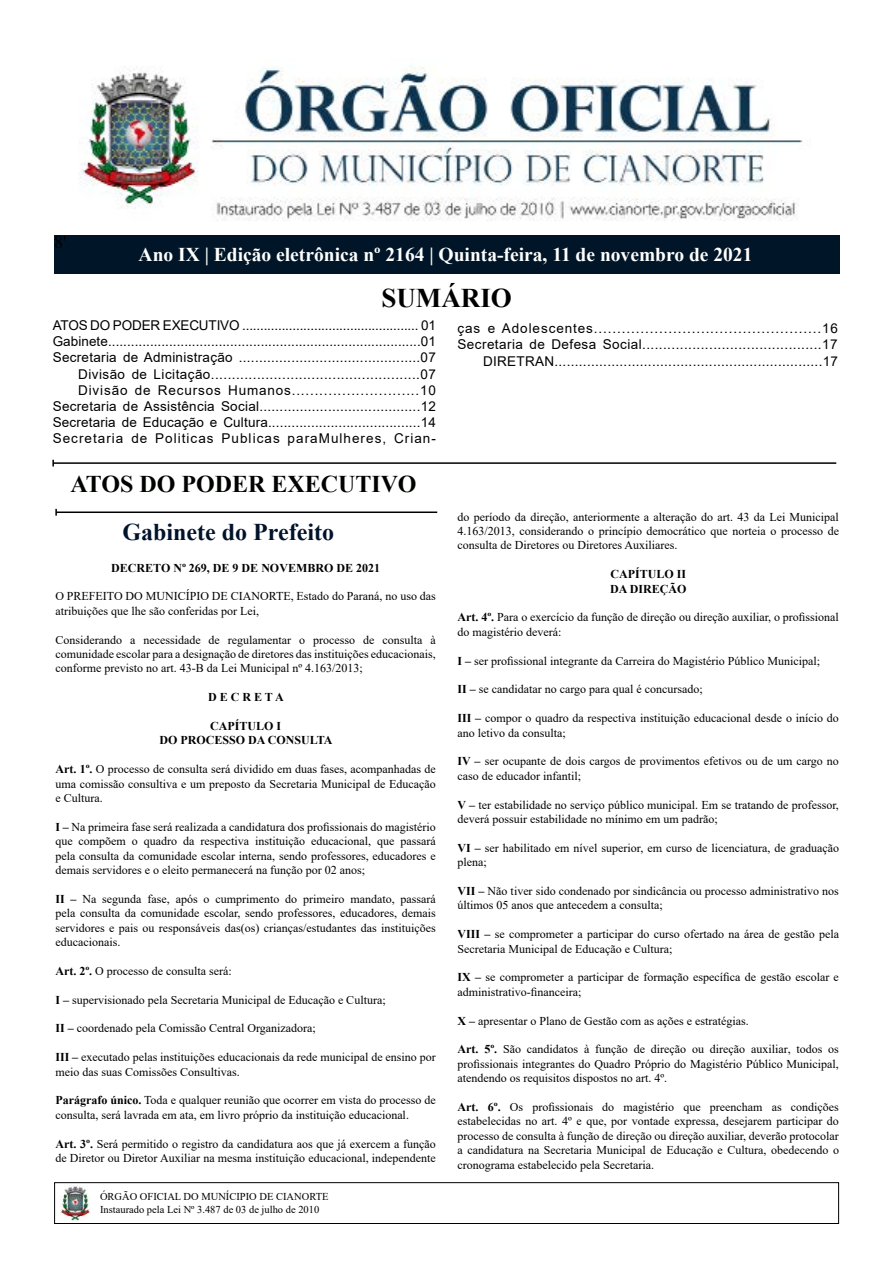
<style>
.page{position:relative;width:893px;height:1263px;background:#fff}
.page>*{position:absolute;margin:0;border:0;box-sizing:border-box;transform-origin:0 0}
.t1{font:700 27px "Times New Roman";color:#000}
.t2{font:700 24px "Times New Roman";color:#000300}
.t3{font:700 24px "Times New Roman";color:#00132b}
.t4{font:700 19.5px "Times New Roman";color:#fff}
.t5{font:18px "Times New Roman";color:#000}
.t6{font:13.5px/16.2px "Arial";letter-spacing:.03em;color:#000;text-align:right}
.t7{font:12px/14.4px "Times New Roman";color:#000}
.t8{font:700 12px/14.4px "Times New Roman";color:#000;text-align:center}
.t9{font:10.5px/12.6px "Times New Roman";color:#000}
.s1{font-weight:700}
</style>
<div class="page">
<div style="left:54px;top:1182px;width:785px;height:42px;border:1px solid #000"></div>
<img style="left:60px;top:1185px;width:30px;height:35px">
<img style="left:79px;top:66px;width:724px;height:155px">
<div style="left:54px;top:236px;width:785px;height:38px;background:#001628"></div>
<hr style="left:53px;top:462px;width:783px;height:2px;background:#000">
<hr style="left:56px;top:511px;width:381px;height:2px;background:#000">
<svg style="left:55px;top:509px;width:2px;height:7px"></svg>
<h3 class="t5" style="left:54px;top:229px;width:14px">8'</h3>
<h3 class="t4" style="left:139px;top:240px;width:615px">Ano IX | Edição eletrônica nº 2164 | Quinta-feira, 11 de novembro de 2021</h3>
<h1 class="t1" style="left:381px;top:278px;width:132px">SUMÁRIO</h1>
<p class="t6" style="left:53px;top:317px;width:385px">ATOS DO PODER EXECUTIVO ................................................. 01<br>Gabinete..................................................................................01<br>Secretaria de Administração .............................................07<br>Divisão de Licitação..................................................07<br>Divisão de Recursos Humanos............................10<br>Secretaria de Assistência Social........................................12<br>Secretaria de Educação e Cultura.......................................14<br>Secretaria de Politicas Publicas paraMulheres, Crian-</p>
<p class="t6" style="left:457px;top:320px;width:382px">ças e Adolescentes.................................................16<br>Secretaria de Defesa Social...........................................17<br>DIRETRAN..................................................................17</p>
<h2 class="t2" style="left:70px;top:467px;width:348px">ATOS DO PODER EXECUTIVO</h2>
<h2 class="t3" style="left:122px;top:515px;width:213px">Gabinete do Prefeito</h2>
<p class="t8" style="left:111px;top:560px;width:270px">DECRETO Nº 269, DE 9 DE NOVEMBRO DE 2021</p>
<p class="t7" style="left:55px;top:589px;width:382px">O PREFEITO DO MUNICÍPIO DE CIANORTE, Estado do Paraná, no uso das atribuições que lhe são conferidas por Lei,</p>
<p class="t7" style="left:55px;top:632px;width:382px;text-align:justify">Considerando a necessidade de regulamentar o processo de consulta à comunidade escolar para a designação de diretores das instituições educacionais, conforme previsto no art. 43-B da Lei Municipal nº 4.163/2013;</p>
<p class="t8" style="left:208px;top:690px;width:77px">D E C R E T A</p>
<p class="t8" style="left:159px;top:718px;width:175px">CAPÍTULO I<br>DO PROCESSO DA CONSULTA</p>
<p class="t7" style="left:55px;top:762px;width:382px;text-align:justify"><span class="s1">Art. 1º.</span> O processo de consulta será dividido em duas fases, acompanhadas de uma comissão consultiva e um preposto da Secretaria Municipal de Educação e Cultura.</p>
<p class="t7" style="left:55px;top:819px;width:382px;text-align:justify"><span class="s1">I –</span> Na primeira fase será realizada a candidatura dos profissionais do magistério que compõem o quadro da respectiva instituição educacional, que passará pela consulta da comunidade escolar interna, sendo professores, educadores e demais servidores e o eleito permanecerá na função por 02 anos;</p>
<p class="t7" style="left:55px;top:891px;width:382px;text-align:justify"><span class="s1">II –</span> Na segunda fase, após o cumprimento do primeiro mandato, passará pela consulta da comunidade escolar, sendo professores, educadores, demais servidores e pais ou responsáveis das(os) crianças/estudantes das instituições educacionais.</p>
<p class="t7" style="left:55px;top:963px;width:178px"><span class="s1">Art. 2º.</span> O processo de consulta será:</p>
<p class="t7" style="left:55px;top:992px;width:332px"><span class="s1">I –</span> supervisionado pela Secretaria Municipal de Educação e Cultura;</p>
<p class="t7" style="left:55px;top:1021px;width:262px"><span class="s1">II –</span> coordenado pela Comissão Central Organizadora;</p>
<p class="t7" style="left:55px;top:1050px;width:382px"><span class="s1">III –</span> executado pelas instituições educacionais da rede municipal de ensino por meio das suas Comissões Consultivas.</p>
<p class="t7" style="left:55px;top:1093px;width:382px"><span class="s1">Parágrafo único.</span> Toda e qualquer reunião que ocorrer em vista do processo de consulta, será lavrada em ata, em livro próprio da instituição educacional.</p>
<p class="t7" style="left:55px;top:1136px;width:382px"><span class="s1">Art. 3º.</span> Será permitido o registro da candidatura aos que já exercem a função de Diretor ou Diretor Auxiliar na mesma instituição educacional, independente</p>
<p class="t9" style="left:100px;top:1190px;width:230px">ÓRGÃO OFICIAL DO MUNÍCIPIO DE CIANORTE<br>Instaurado pela Lei Nº 3.487 de 03 de julho de 2010</p>
<p class="t7" style="left:457px;top:509px;width:383px;text-align:justify">do período da direção, anteriormente a alteração do art. 43 da Lei Municipal 4.163/2013, considerando o princípio democrático que norteia o processo de consulta de Diretores ou Diretores Auxiliares.</p>
<p class="t8" style="left:610px;top:567px;width:78px;text-align:left">CAPÍTULO II<br>DA DIREÇÃO</p>
<p class="t7" style="left:457px;top:610px;width:383px"><span class="s1">Art. 4º.</span> Para o exercício da função de direção ou direção auxiliar, o profissional do magistério deverá:</p>
<p class="t7" style="left:457px;top:653px;width:364px"><span class="s1">I –</span> ser profissional integrante da Carreira do Magistério Público Municipal;</p>
<p class="t7" style="left:457px;top:682px;width:247px"><span class="s1">II –</span> se candidatar no cargo para qual é concursado;</p>
<p class="t7" style="left:457px;top:711px;width:383px"><span class="s1">III –</span> compor o quadro da respectiva instituição educacional desde o início do ano letivo da consulta;</p>
<p class="t7" style="left:457px;top:754px;width:383px"><span class="s1">IV –</span> ser ocupante de dois cargos de provimentos efetivos ou de um cargo no caso de educador infantil;</p>
<p class="t7" style="left:457px;top:797px;width:383px"><span class="s1">V –</span> ter estabilidade no serviço público municipal. Em se tratando de professor, deverá possuir estabilidade no mínimo em um padrão;</p>
<p class="t7" style="left:457px;top:840px;width:383px"><span class="s1">VI –</span> ser habilitado em nível superior, em curso de licenciatura, de graduação plena;</p>
<p class="t7" style="left:457px;top:883px;width:383px"><span class="s1">VII –</span> Não tiver sido condenado por sindicância ou processo administrativo nos últimos 05 anos que antecedem a consulta;</p>
<p class="t7" style="left:457px;top:927px;width:383px"><span class="s1">VIII –</span> se comprometer a participar do curso ofertado na área de gestão pela<br>Secretaria Municipal de Educação e Cultura;</p>
<p class="t7" style="left:457px;top:970px;width:383px"><span class="s1">IX –</span> se comprometer a participar de formação específica de gestão escolar e administrativo-financeira;</p>
<p class="t7" style="left:457px;top:1013px;width:293px"><span class="s1">X –</span> apresentar o Plano de Gestão com as ações e estratégias.</p>
<p class="t7" style="left:457px;top:1042px;width:383px;text-align:justify"><span class="s1">Art. 5º.</span> São candidatos à função de direção ou direção auxiliar, todos os profissionais integrantes do Quadro Próprio do Magistério Público Municipal, atendendo os requisitos dispostos no art. 4º.</p>
<p class="t7" style="left:457px;top:1099px;width:383px;text-align:justify"><span class="s1">Art. 6º.</span> Os profissionais do magistério que preencham as condições estabelecidas no art. 4º e que, por vontade expressa, desejarem participar do processo de consulta à função de direção ou direção auxiliar, deverão protocolar a candidatura na Secretaria Municipal de Educação e Cultura, obedecendo o cronograma estabelecido pela Secretaria.</p>
</div>
